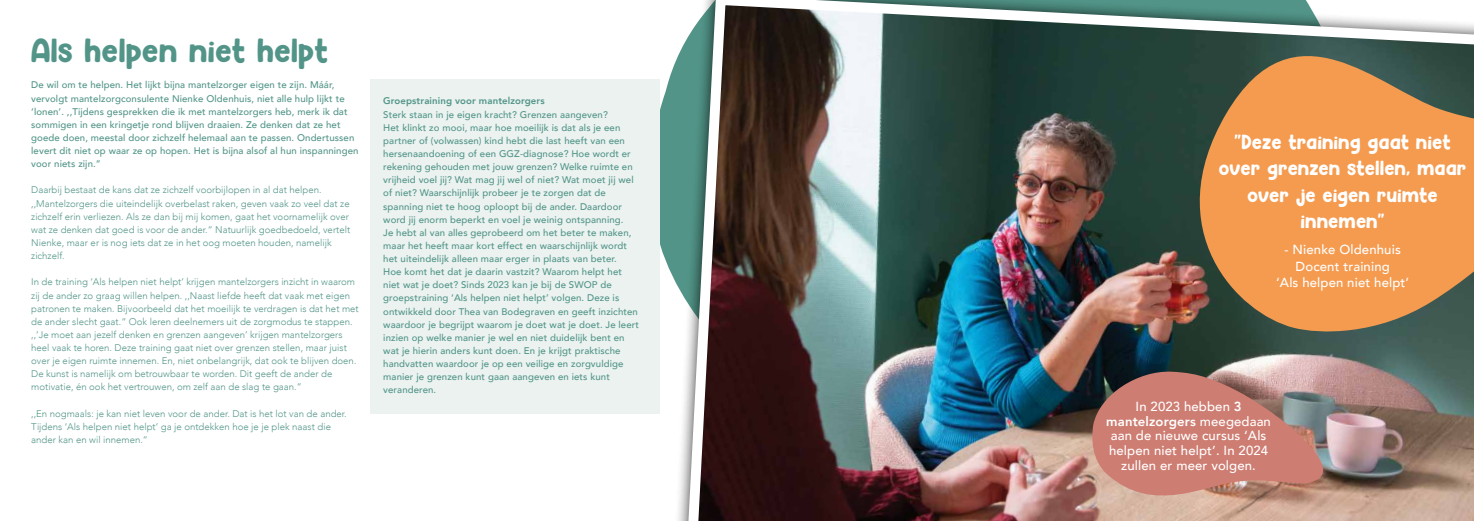
<style>
.page{position:relative;width:1474px;height:521px;background:#fff}
.page>*{position:absolute;margin:0;border:0;box-sizing:border-box;transform-origin:0 0}
.t1{font:31.5px "SWO Pcustom";color:#529588}
.t2{font:19.25px/26.2px "SWO Pcustom";color:#fff;text-align:center}
.t3{font:500 13.12px/14.9px "Avenir";letter-spacing:.01em;color:#fff;text-align:center}
.t4{font:500 9.62px/13.1px "Avenir";letter-spacing:.01em;color:#529588}
.t5{font:300 9.62px/13.1px "Avenir";color:#529588}
.t6{font:800 9.62px "Avenir";letter-spacing:.01em;color:#529588}
.s1{font-weight:800}
</style>
<div class="page">
<svg style="left:585px;top:71px;width:87px;height:343px"></svg>
<img style="left:680px;top:0;width:793px;height:521px">
<div style="left:370px;top:79px;width:289px;height:334px;background:#ebf2f0"></div>
<svg style="left:1158px;top:0;width:315px;height:335px;fill:#f59b50"></svg>
<svg style="left:1091px;top:370px;width:246px;height:146px;fill:#ce7d72"></svg>
<h1 class="t1" style="left:31px;top:34px;width:298px">Als helpen niet helpt</h1>
<p class="t4" style="left:31px;top:78px;width:329px">De wil om te helpen. Het lijkt bijna mantelzorger eigen te zijn. Máár, vervolgt mantelzorgconsulente Nienke Oldenhuis, niet alle hulp lijkt te ‘lonen’. ,,Tijdens gesprekken die ik met mantelzorgers heb, merk ik dat sommigen in een kringetje rond blijven draaien. Ze denken dat ze het goede doen, meestal door zichzelf helemaal aan te passen. Ondertussen levert dit niet op waar ze op hopen. Het is bijna alsof al hun inspanningen voor niets zijn.”</p>
<p class="t5" style="left:31px;top:184px;width:320px">Daarbij bestaat de kans dat ze zichzelf voorbijlopen in al dat helpen. ,,Mantelzorgers die uiteindelijk overbelast raken, geven vaak zo veel dat ze zichzelf erin verliezen. Als ze dan bij mij komen, gaat het voornamelijk over wat ze denken dat goed is voor de ander.” Natuurlijk goedbedoeld, vertelt Nienke, maar er is nog iets dat ze in het oog moeten houden, namelijk zichzelf.</p>
<p class="t5" style="left:31px;top:275px;width:329px">In de training ‘Als helpen niet helpt’ krijgen mantelzorgers inzicht in waarom zij de ander zo graag willen helpen. ,,Naast liefde heeft dat vaak met eigen patronen te maken. Bijvoorbeeld dat het moeilijk te verdragen is dat het met de ander slecht gaat.” Ook leren deelnemers uit de zorgmodus te stappen. ,,’Je moet aan jezelf denken en grenzen aangeven’ krijgen mantelzorgers heel vaak te horen. Deze training gaat niet over grenzen stellen, maar juist over je eigen ruimte innemen. En, niet onbelangrijk, dat ook te blijven doen.<br>De kunst is namelijk om betrouwbaar te worden. Dit geeft de ander de motivatie, én ook het vertrouwen, om zelf aan de slag te gaan.”</p>
<p class="t5" style="left:31px;top:407px;width:317px">,,En nogmaals: je kan niet leven voor de ander. Dat is het lot van de ander.<br>Tijdens ‘Als helpen niet helpt’ ga je ontdekken hoe je je plek naast die ander kan en wil innemen.”</p>
<p class="t6" style="left:383px;top:94px;width:163px">Groepstraining voor mantelzorgers</p>
<p class="t4" style="left:383px;top:107px;width:257px">Sterk staan in je eigen kracht? Grenzen aangeven?<br>Het klinkt zo mooi, maar hoe moeilijk is dat als je een partner of (volwassen) kind hebt die last heeft van een hersenaandoening of een GGZ-diagnose? Hoe wordt er rekening gehouden met jouw grenzen? Welke ruimte en vrijheid voel jij? Wat mag jij wel of niet? Wat moet jij wel of niet? Waarschijnlijk probeer je te zorgen dat de spanning niet te hoog oploopt bij de ander. Daardoor word jij enorm beperkt en voel je weinig ontspanning.<br>Je hebt al van alles geprobeerd om het beter te maken, maar het heeft maar kort effect en waarschijnlijk wordt het uiteindelijk alleen maar erger in plaats van beter.<br>Hoe komt het dat je daarin vastzit? Waarom helpt het niet wat je doet? Sinds 2023 kan je bij de SWOP de groepstraining ‘Als helpen niet helpt’ volgen. Deze is ontwikkeld door Thea van Bodegraven en geeft inzichten waardoor je begrijpt waarom je doet wat je doet. Je leert inzien op welke manier je wel en niet duidelijk bent en wat je hierin anders kunt doen. En je krijgt praktische handvatten waardoor je op een veilige en zorgvuldige manier je grenzen kunt gaan aangeven en iets kunt veranderen.</p>
<h2 class="t2" style="left:1218px;top:130px;width:249px">"Deze training gaat niet over grenzen stellen, maar over je eigen ruimte innemen"</h2>
<h3 class="t3" style="left:1276px;top:241px;width:134px;line-height:16.6px">- Nienke Oldenhuis<br>Docent training<br>‘Als helpen niet helpt’</h3>
<h3 class="t3" style="left:1106px;top:398px;width:166px">In 2023 hebben <span class="s1">3 mantelzorgers</span> meegedaan aan de nieuwe cursus ‘Als helpen niet helpt’. In 2024 zullen er meer volgen.</h3>
</div>
